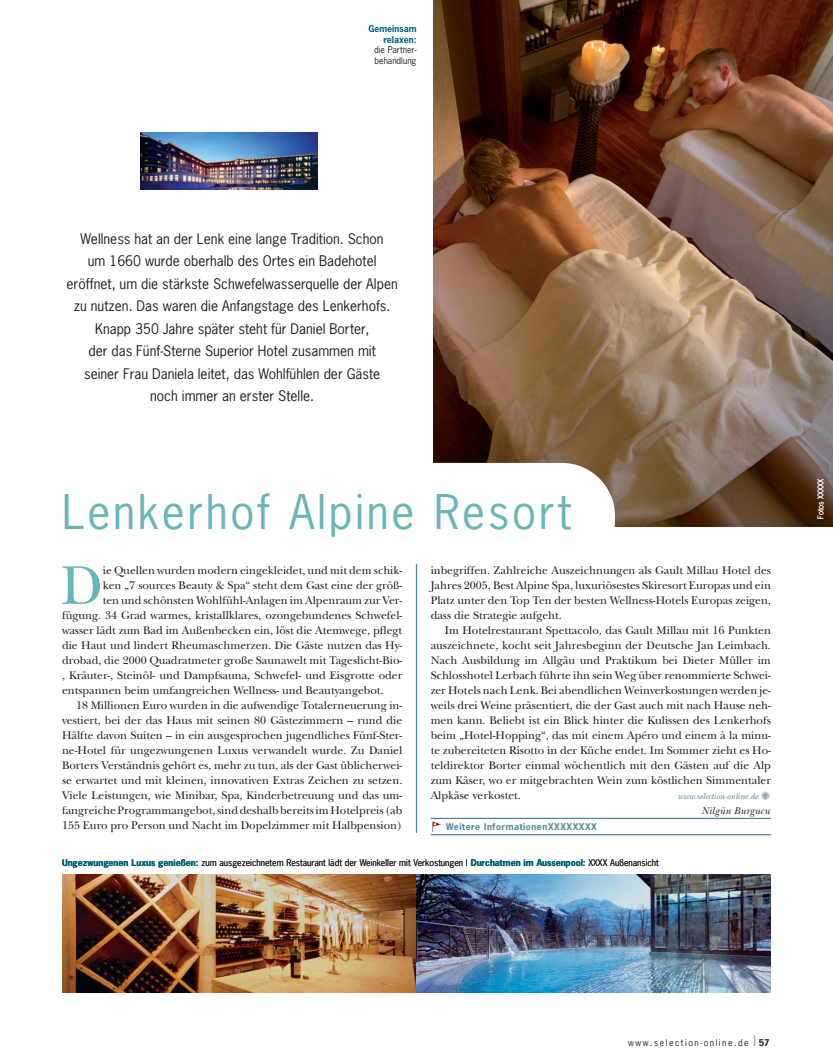
<style>
.page{position:relative;width:833px;height:1063px;background:#fff}
.page>*{position:absolute;margin:0;border:0;box-sizing:border-box;transform-origin:0 0}
.t1{font:57px "New Baskerville";color:#69b6b7}
.t2{font:45px "News Gothic";letter-spacing:.055em;color:#69b6b7}
.t3{font:13.75px/22.5px "News Gothic";color:#231f20;text-align:center}
.t4{font:11.5px/15px "New Baskerville";color:#231f20;text-align:justify}
.t5{font:italic 10.25px "New Baskerville";letter-spacing:.01em;color:#231f20}
.t6{font:8.75px/10.5px "News Gothic";color:#231f20}
.t7{font:700 8.75px "News Gothic";letter-spacing:.06em;color:#508894}
.t8{font:8.75px "News Gothic";letter-spacing:.175em;color:#231f20}
.t9{font:italic 8.75px "New Baskerville";color:#508894}
.t10{font:700 8.75px/10.5px "News Gothic";color:#006075;text-align:right}
.t11{font:7.5px "News Gothic";color:#fff}
.s1{font-weight:700;color:#006075}
.s2{font-size:13.75px;color:#939598}
.s3{font-weight:700}
</style>
<div class="page">
<hr style="left:431px;top:818px;width:340px;height:1px;background:#508894">
<hr style="left:431px;top:834px;width:340px;height:1px;background:#508894">
<img style="left:62px;top:874px;width:354px;height:119px">
<img style="left:416px;top:874px;width:355px;height:119px">
<img style="left:434px;top:0;width:399px;height:527px">
<div style="left:162px;top:463px;width:453px;height:112px;background:#fff;border-radius:53px"></div>
<img style="left:140px;top:133px;width:178px;height:57px">
<hr style="left:416px;top:564px;width:1px;height:269px;background:#508894">
<p class="t10" style="left:368px;top:24px;width:50px">Gemeinsam relaxen:</p>
<p class="t6" style="left:374px;top:45px;width:44px">die Partner&shy;behandlung</p>
<p class="t3" style="left:67px;top:229px;width:333px">Wellness hat an der Lenk eine lange Tradition. Schon<br>um 1660 wurde oberhalb des Ortes ein Badehotel eröffnet, um die stärkste Schwefelwasserquelle der Alpen zu nutzen. Das waren die Anfangstage des Lenkerhofs.<br>Knapp 350 Jahre später steht für Daniel Borter,<br>der das Fünf-Sterne Superior Hotel zusammen mit<br>seiner Frau Daniela leitet, das Wohlfühlen der Gäste<br>noch immer an erster Stelle.</p>
<h2 class="t2" style="left:62px;top:494px;width:511px">Lenkerhof Alpine Resort</h2>
<h1 class="t1" style="left:61px;top:565px;width:44px">D</h1>
<p class="t4" style="left:103px;top:564px;width:301px">ie Quellen wurden modern eingekleidet, und mit dem schik-</p>
<p class="t4" style="left:103px;top:579px;width:301px">ken „7 sources Beauty &amp; Spa“ steht dem Gast eine der größ-</p>
<p class="t4" style="left:103px;top:594px;width:301px">ten und schönsten Wohlfühl-Anlagen im Alpenraum zur Ver-</p>
<p class="t4" style="left:62px;top:609px;width:342px">fügung. 34 Grad warmes, kristallklares, ozongebundenes Schwefel-</p>
<p class="t4" style="left:62px;top:624px;width:342px">wasser lädt zum Bad im Außenbecken ein, löst die Atemwege, pflegt</p>
<p class="t4" style="left:62px;top:639px;width:342px">die Haut und lindert Rheumaschmerzen. Die Gäste nutzen das Hy-</p>
<p class="t4" style="left:62px;top:654px;width:342px">drobad, die 2000 Quadratmeter große Saunawelt mit Tageslicht-Bio-</p>
<p class="t4" style="left:62px;top:669px;width:342px">, Kräuter-, Steinöl- und Dampfsauna, Schwefel- und Eisgrotte oder</p>
<p class="t4" style="left:62px;top:684px;width:323px">entspannen beim umfangreichen Wellness- und Beautyangebot.</p>
<p class="t4" style="left:76px;top:699px;width:327px">18 Millionen Euro wurden in die aufwendige Totalerneuerung in-</p>
<p class="t4" style="left:62px;top:714px;width:342px">vestiert, bei der das Haus mit seinen 80 Gästezimmern – rund die</p>
<p class="t4" style="left:62px;top:729px;width:342px">Hälfte davon Suiten – in ein ausgesprochen jugendliches Fünf-Ster-</p>
<p class="t4" style="left:62px;top:744px;width:342px">ne-Hotel für ungezwungenen Luxus verwandelt wurde. Zu Daniel</p>
<p class="t4" style="left:62px;top:759px;width:342px">Borters Verständnis gehört es, mehr zu tun, als der Gast üblicherwei-</p>
<p class="t4" style="left:62px;top:774px;width:342px">se erwartet und mit kleinen, innovativen Extras Zeichen zu setzen.</p>
<p class="t4" style="left:62px;top:789px;width:342px">Viele Leistungen, wie Minibar, Spa, Kinderbetreuung und das um-</p>
<p class="t4" style="left:62px;top:804px;width:342px">fangreiche Programmangebot, sind deshalb bereits im Hotelpreis (ab</p>
<p class="t4" style="left:62px;top:819px;width:342px">155 Euro pro Person und Nacht im Dopelzimmer mit Halbpension)</p>
<p class="t4" style="left:431px;top:564px;width:342px">inbegriffen. Zahlreiche Auszeichnungen als Gault Millau Hotel des Jahres 2005, Best Alpine Spa, luxuriösestes Skiresort Europas und ein Platz unter den Top Ten der besten Wellness-Hotels Europas zeigen, dass die Strategie aufgeht.</p>
<p class="t4" style="left:431px;top:624px;width:342px;text-indent:14px">Im Hotelrestaurant Spettacolo, das Gault Millau mit 16 Punkten auszeichnete, kocht seit Jahresbeginn der Deutsche Jan Leimbach.<br>Nach Ausbildung im Allgäu und Praktikum bei Dieter Müller im Schlosshotel Lerbach führte ihn sein Weg über renommierte Schwei&shy;zer Hotels nach Lenk. Bei abendlichen Weinverkostungen werden je&shy;weils drei Weine präsentiert, die der Gast auch mit nach Hause neh&shy;men kann. Beliebt ist ein Blick hinter die Kulissen des Lenkerhofs beim „Hotel-Hopping“, das mit einem Apéro und einem à la minu&shy;te zubereiteten Risotto in der Küche endet. Im Sommer zieht es Ho&shy;teldirektor Borter einmal wöchentlich mit den Gästen auf die Alp zum Käser, wo er mitgebrachten Wein zum köstlichen Simmentaler Alpkäse verkostet.</p>
<p class="t9" style="left:678px;top:793px;width:81px">www.selection-online.de</p>
<p class="t5" style="left:701px;top:807px;width:70px">Nilgün Burgucu</p>
<p class="t7" style="left:446px;top:823px;width:152px">Weitere InformationenXXXXXXXX</p>
<p class="t6" style="left:62px;top:859px;width:598px"><span class="s1">Ungezwungenen Luxus genießen:</span> zum ausgezeichnetem Restaurant lädt der Weinkeller mit Verkostungen | <span class="s1">Durchatmen im Aussenpool:</span> XXXX Außenansicht</p>
<p class="t11" style="left:817px;top:519px;width:42px;rotate:-90deg">Fotos XXXXX</p>
<p class="t8" style="left:628px;top:1040px;width:143px">www.selection-online.de <span class="s2">|</span> <span class="s3">57</span></p>
</div>
